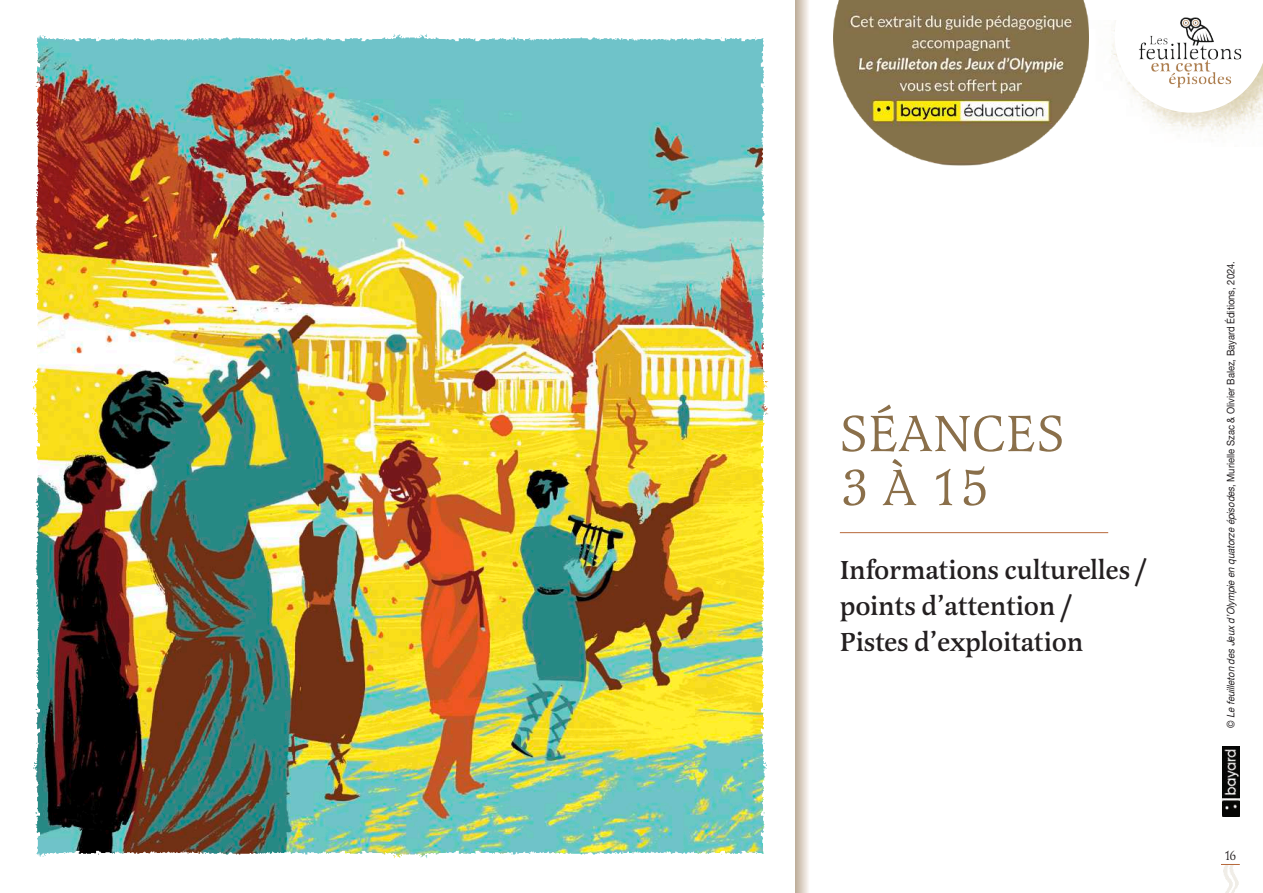
<style>
.page{position:relative;width:1263px;height:893px;background:#fff}
.page>*{position:absolute;margin:0;border:0;box-sizing:border-box;transform-origin:0 0}
.t1{font:52.8px/54px "Latienne URW";color:#8a6f4a}
.t2{font:500 27px/36px "Latienne URW";letter-spacing:-.015em;color:#231f20}
.t3{font:13.5px "Latienne";color:#231f20;scale:.9 1}
.t4{font:10.5px "Helvetica Neue";color:#231f20;scale:.9 1}
.s1{font-style:italic}
</style>
<div class="page">
<img style="left:106px;top:107px;width:588px;height:677px">
<img style="left:1111px;top:30px;width:152px;height:104px">
<svg style="left:1114px;top:20px;width:149px;height:93px"></svg>
<img style="left:1135px;top:17px;width:109px;height:74px">
<hr style="left:840px;top:532px;width:268px;height:1px;background:#b7693b">
<img style="left:106px;top:33px;width:588px;height:74px">
<img style="left:32px;top:35px;width:74px;height:749px">
<img style="left:694px;top:37px;width:75px;height:747px">
<svg style="left:795px;top:0;width:13px;height:892px;background:#d9cec2"></svg>
<img style="left:35px;top:784px;width:730px;height:75px">
<img style="left:1223px;top:746px;width:16px;height:70px">
<img style="left:1223px;top:865px;width:16px;height:27px">
<svg style="left:1221px;top:864px;width:19px;height:1px"></svg>
<img style="left:833px;top:0;width:256px;height:166px">
<h1 class="t1" style="left:840px;top:406px;width:226px">SÉANCES<br>3 À 15</h1>
<h2 class="t2" style="left:840px;top:552px;width:309px">Informations culturelles / points d’attention /<br>Pistes d’exploitation</h2>
<p class="t4" style="left:1224px;top:728px;width:521px;rotate:-90deg">© <span class="s1">Le feuilleton desJeux d’Olympie en quatorze épisodes</span>, Murielle Szac &amp; Olivier Balez, Bayard Éditions, 2024.</p>
<p class="t3" style="left:1224px;top:848px;width:15px">16</p>
</div>
